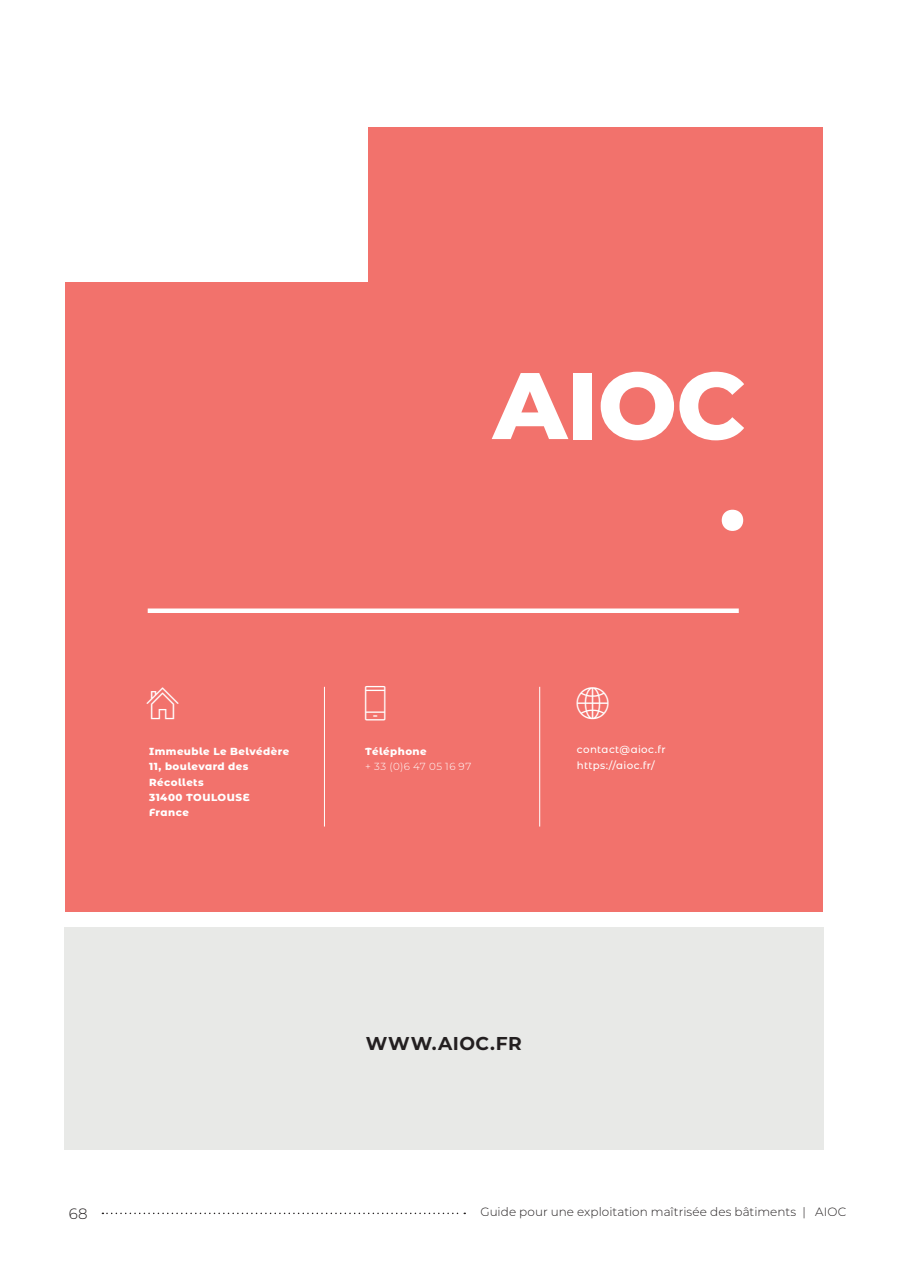
<style>
.page{position:relative;width:910px;height:1280px;background:#fff}
.page>*{position:absolute;margin:0;border:0;box-sizing:border-box;transform-origin:0 0}
.t1{font:800 94.35px "Montserrat";color:#fff}
.t2{font:700 18.6px "Montserrat";letter-spacing:.03em;color:#231f20}
.t3{font:300 15px "Montserrat";color:#231f20}
.t4{font:300 12px "Montserrat";letter-spacing:.005em;color:#231f20}
.t5{font:800 10.2px/15.3px "Montserrat Alternates";letter-spacing:.045em;color:#fff}
.t6{font:500 10.2px "Montserrat Alternates";letter-spacing:.035em;color:#fff}
.t7{font:300 10.2px/15.3px "Montserrat Alternates";letter-spacing:.05em;color:#fff}
.s1{font-weight:800}
</style>
<div class="page">
<svg style="left:102px;top:1212px;width:363px;height:2px"></svg>
<div style="left:64px;top:927px;width:759px;height:222px;background:#e8e9e7"></div>
<div style="left:65px;top:127px;width:758px;height:784px;background:#f2726c"></div>
<div style="left:58px;top:107px;width:309px;height:175px;background:#fff"></div>
<div style="left:148px;top:608px;width:591px;height:5px;background:#fff"></div>
<hr style="left:324px;top:687px;width:1px;height:139px;background:#fff">
<hr style="left:539px;top:687px;width:1px;height:139px;background:#fff">
<p class="t1" style="left:493px;top:336px;width:254px">AIOC</p>
<p class="t5" style="left:149px;top:743px;width:142px">Immeuble Le Belvédère</p>
<p class="t5" style="left:149px;top:758px;width:101px">11, boulevard des<br>Récollets</p>
<p class="t5" style="left:149px;top:789px;width:102px">31400 TOULOUSE</p>
<p class="t5" style="left:149px;top:804px;width:41px">France</p>
<p class="t7" style="left:365px;top:743px;width:107px"><span class="s1">Téléphone<br></span>+ 33 (0)6 47 05 16 97</p>
<p class="t1" style="left:719px;top:427px;width:28px">.</p>
<p class="t6" style="left:577px;top:742px;width:90px">contact@aioc.fr</p>
<p class="t6" style="left:577px;top:758px;width:79px">https://aioc.fr/</p>
<p class="t2" style="left:366px;top:1030px;width:158px">WWW.AIOC.FR</p>
<h3 class="t3" style="left:69px;top:1204px;width:20px">68</h3>
<p class="t4" style="left:480px;top:1204px;width:367px">Guide pour une exploitation maîtrisée des bâtiments | AIOC</p>
</div>
